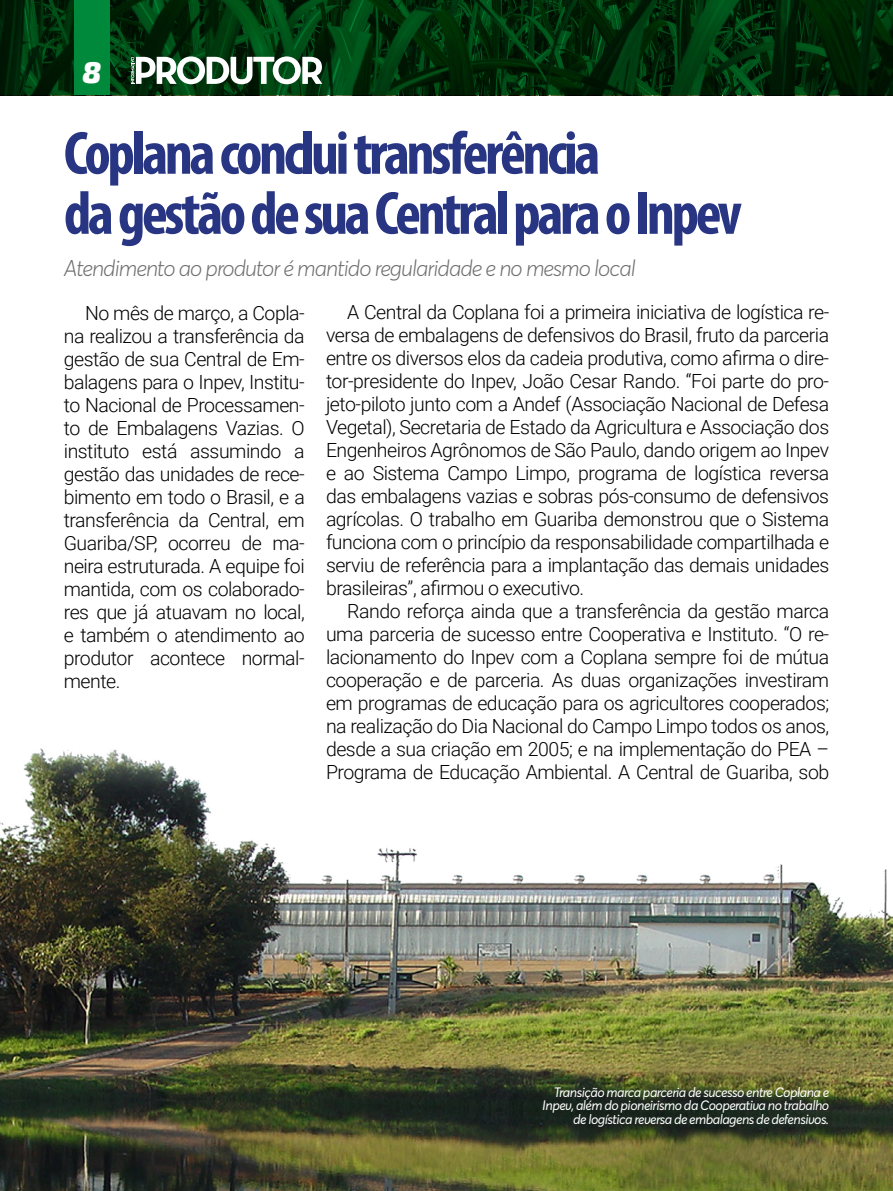
<style>
.page{position:relative;width:893px;height:1191px;background:#fff}
.page>*{position:absolute;margin:0;border:0;box-sizing:border-box;transform-origin:0 0}
.t1{font:700 condensed 61.5px/60px "Myriad Pro";letter-spacing:-.055em;color:#283583}
.t2{font:italic 900 30px "Exo 2";color:#fff}
.t3{font:italic 300 22.5px "Averta";letter-spacing:-.04em;color:#706f6f}
.t4{font:300 19.5px/23px "Roboto";letter-spacing:-.025em;color:#000;text-align:justify}
.t5{font:italic 13.5px/13.8px "Averta";letter-spacing:-.04em;color:#fff;text-align:right}
</style>
<div class="page">
<svg style="left:0;top:0;width:893px;height:95px"></svg>
<div style="left:74px;top:0;width:36px;height:95px;background:#00893a"></div>
<svg style="left:131px;top:56px;width:191px;height:28px"></svg>
<img style="left:0;top:748px;width:893px;height:443px">
<h2 class="t2" style="left:83px;top:54px;width:21px">8</h2>
<h1 class="t1" style="left:64px;top:122px;width:680px">Coplana conclui transferência<br>da gestão de sua Central para o Inpev</h1>
<p class="t3" style="left:64px;top:253px;width:573px">Atendimento ao produtor é mantido regularidade e no mesmo local</p>
<p class="t4" style="left:326px;top:300px;width:505px;text-indent:21px">A Central da Coplana foi a primeira iniciativa de logística re&shy;versa de embalagens de defensivos do Brasil, fruto da parceria entre os diversos elos da cadeia produtiva, como afirma o dire&shy;tor-presidente do Inpev, João Cesar Rando. “Foi parte do pro&shy;jeto-piloto junto com a Andef (Associação Nacional de Defesa Vegetal), Secretaria de Estado da Agricultura e Associação dos Engenheiros Agrônomos de São Paulo, dando origem ao Inpev e ao Sistema Campo Limpo, programa de logística reversa das embalagens vazias e sobras pós-consumo de defensivos agrícolas. O trabalho em Guariba demonstrou que o Sistema funciona com o princípio da responsabilidade compartilhada e serviu de referência para a implantação das demais unidades brasileiras”, afirmou o executivo.</p>
<p class="t4" style="left:326px;top:599px;width:505px;text-indent:21px">Rando reforça ainda que a transferência da gestão marca uma parceria de sucesso entre Cooperativa e Instituto. “O re&shy;lacionamento do Inpev com a Coplana sempre foi de mútua cooperação e de parceria. As duas organizações investiram em programas de educação para os agricultores cooperados; na realização do Dia Nacional do Campo Limpo todos os anos, desde a sua criação em 2005; e na implementação do PEA – Programa de Educação Ambiental. A Central de Guariba, sob</p>
<p class="t4" style="left:64px;top:301px;width:242px;text-indent:21px">No mês de março, a Copla&shy;na realizou a transferência da gestão de sua Central de Em&shy;balagens para o Inpev, Institu&shy;to Nacional de Processamen&shy;to de Embalagens Vazias. O instituto está assumindo a gestão das unidades de rece&shy;bimento em todo o Brasil, e a transferência da Central, em Guariba/SP, ocorreu de ma&shy;neira estruturada. A equipe foi mantida, com os colaborado&shy;res que já atuavam no local, e também o atendimento ao produtor acontece normal&shy;mente.</p>
<p class="t5" style="left:542px;top:1085px;width:288px">Transição marca parceria de sucesso entre Coplana e<br>Inpev, além do pioneirismo da Cooperativa no trabalho de logística reversa de embalagens de defensivos.</p>
</div>
